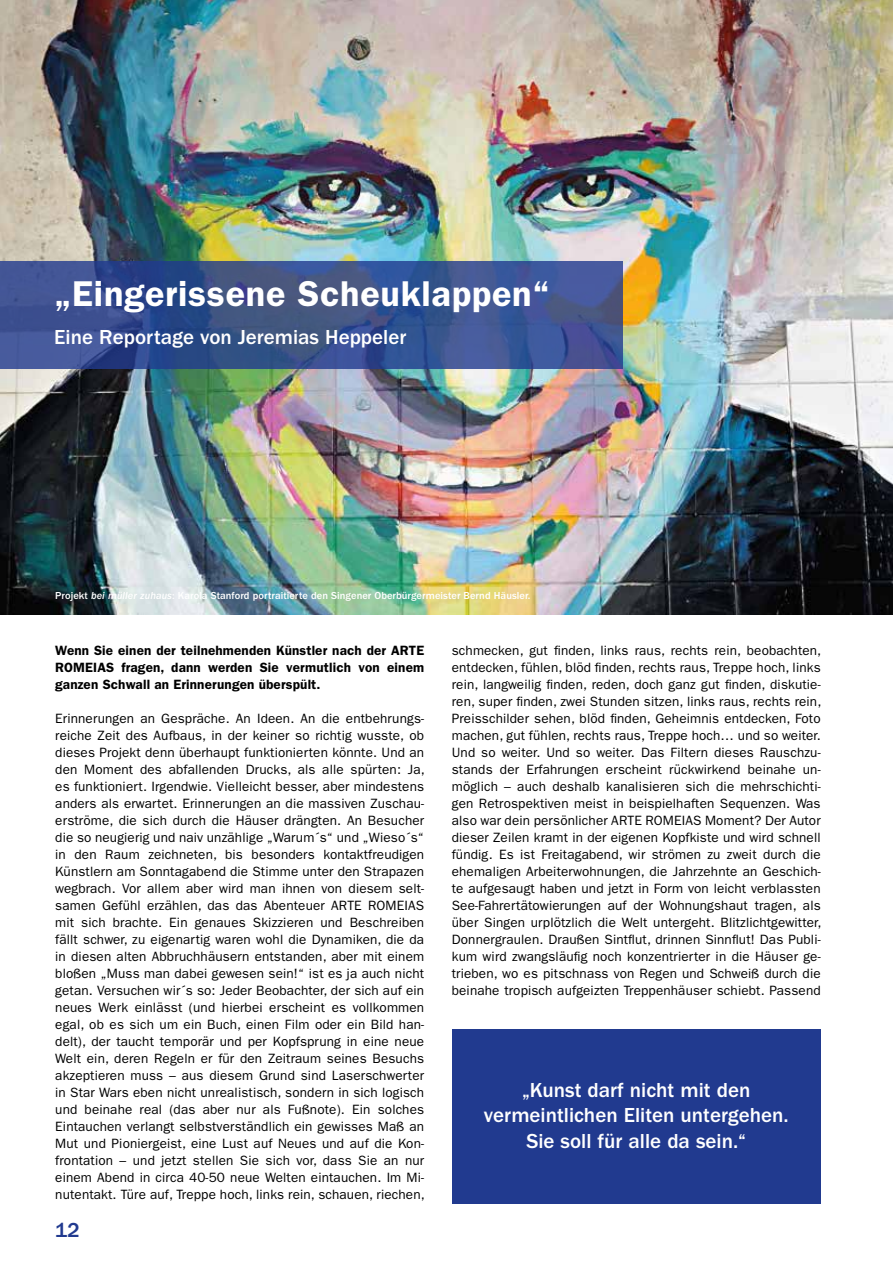
<style>
.page{position:relative;width:893px;height:1263px;background:#fff}
.page>*{position:absolute;margin:0;border:0;box-sizing:border-box;transform-origin:0 0}
.t1{font:600 36px "ITC Franklin Gothic Std";letter-spacing:.02em;color:#fff}
.t2{font:500 21px/25.5px "ITC Franklin Gothic Std";color:#fff;text-align:center}
.t3{font:500 21px "ITC Franklin Gothic Std";color:#213a8f}
.t4{font:13.5px/17px "ITC Franklin Gothic Std";letter-spacing:.01em;color:#000;text-align:justify}
.t5{font:600 13.5px/17px "ITC Franklin Gothic Std";letter-spacing:.01em;color:#000;text-align:justify}
.t6{font:500 10.5px "ITC Franklin Gothic Std";letter-spacing:.005em;color:#fff}
.s1{font-family:"ITC Franklin Gothic Std Med It";font-weight:400}
</style>
<div class="page">
<img style="left:0;top:0;width:893px;height:614px">
<svg style="left:0;top:262px;width:622px;height:107px;background:#3b528e"></svg>
<div style="left:452px;top:1029px;width:369px;height:174px;background:#213a8f"></div>
<h1 class="t1" style="left:54px;top:272px;width:497px">„Eingerissene Scheuklappen“</h1>
<h2 class="t2" style="left:54px;top:325px;width:354px">Eine Reportage von Jeremias Heppeler</h2>
<p class="t6" style="left:55px;top:590px;width:477px">Projekt <span class="s1">bei müller zuhaus</span>: Karola Stanford portraitierte den Singener Oberbürgermeister Bernd Häusler.</p>
<p class="t5" style="left:55px;top:642px;width:370px">Wenn Sie einen der teilnehmenden Künstler nach der ARTE ROMEIAS fragen, dann werden Sie vermutlich von einem ganzen Schwall an Erinnerungen überspült.</p>
<p class="t4" style="left:55px;top:710px;width:371px">Erinnerungen an Gespräche. An Ideen. An die entbehrungs&shy;reiche Zeit des Aufbaus, in der keiner so richtig wusste, ob dieses Projekt denn überhaupt funktionierten könnte. Und an den Moment des abfallenden Drucks, als alle spürten: Ja, es funktioniert. Irgendwie. Vielleicht besser, aber mindestens anders als erwartet. Erinnerungen an die massiven Zuschau&shy;erströme, die sich durch die Häuser drängten. An Besucher die so neugierig und naiv unzählige „Warum´s“ und „Wieso´s“ in den Raum zeichneten, bis besonders kontaktfreudigen Künstlern am Sonntagabend die Stimme unter den Strapazen wegbrach. Vor allem aber wird man ihnen von diesem selt&shy;samen Gefühl erzählen, das das Abenteuer ARTE ROMEIAS mit sich brachte. Ein genaues Skizzieren und Beschreiben fällt schwer, zu eigenartig waren wohl die Dynamiken, die da in diesen alten Abbruchhäusern entstanden, aber mit einem bloßen „Muss man dabei gewesen sein!“ ist es ja auch nicht getan. Versuchen wir´s so: Jeder Beobachter, der sich auf ein neues Werk einlässt (und hierbei erscheint es vollkommen egal, ob es sich um ein Buch, einen Film oder ein Bild han&shy;delt), der taucht temporär und per Kopfsprung in eine neue Welt ein, deren Regeln er für den Zeitraum seines Besuchs akzeptieren muss – aus diesem Grund sind Laserschwerter in Star Wars eben nicht unrealistisch, sondern in sich logisch und beinahe real (das aber nur als Fußnote). Ein solches Eintauchen verlangt selbstverständlich ein gewisses Maß an Mut und Pioniergeist, eine Lust auf Neues und auf die Kon&shy;frontation – und jetzt stellen Sie sich vor, dass Sie an nur einem Abend in circa 40-50 neue Welten eintauchen. Im Mi&shy;nutentakt. Türe auf, Treppe hoch, links rein, schauen, riechen,</p>
<h2 class="t3" style="left:55px;top:1218px;width:26px">12</h2>
<p class="t4" style="left:452px;top:642px;width:371px">schmecken, gut finden, links raus, rechts rein, beobachten, entdecken, fühlen, blöd finden, rechts raus, Treppe hoch, links rein, langweilig finden, reden, doch ganz gut finden, diskutie&shy;ren, super finden, zwei Stunden sitzen, links raus, rechts rein, Preisschilder sehen, blöd finden, Geheimnis entdecken, Foto machen, gut fühlen, rechts raus, Treppe hoch… und so weiter.<br>Und so weiter. Und so weiter. Das Filtern dieses Rauschzu&shy;stands der Erfahrungen erscheint rückwirkend beinahe un&shy;möglich – auch deshalb kanalisieren sich die mehrschichti&shy;gen Retrospektiven meist in beispielhaften Sequenzen. Was also war dein persönlicher ARTE ROMEIAS Moment? Der Autor dieser Zeilen kramt in der eigenen Kopfkiste und wird schnell fündig. Es ist Freitagabend, wir strömen zu zweit durch die ehemaligen Arbeiterwohnungen, die Jahrzehnte an Geschich&shy;te aufgesaugt haben und jetzt in Form von leicht verblassten See-Fahrertätowierungen auf der Wohnungshaut tragen, als über Singen urplötzlich die Welt untergeht. Blitzlichtgewitter, Donnergraulen. Draußen Sintflut, drinnen Sinnflut! Das Publi&shy;kum wird zwangsläufig noch konzentrierter in die Häuser ge&shy;trieben, wo es pitschnass von Regen und Schweiß durch die beinahe tropisch aufgeizten Treppenhäuser schiebt. Passend</p>
<h2 class="t2" style="left:484px;top:1077px;width:307px">„Kunst darf nicht mit den vermeintlichen Eliten untergehen.<br>Sie soll für alle da sein.“</h2>
</div>
